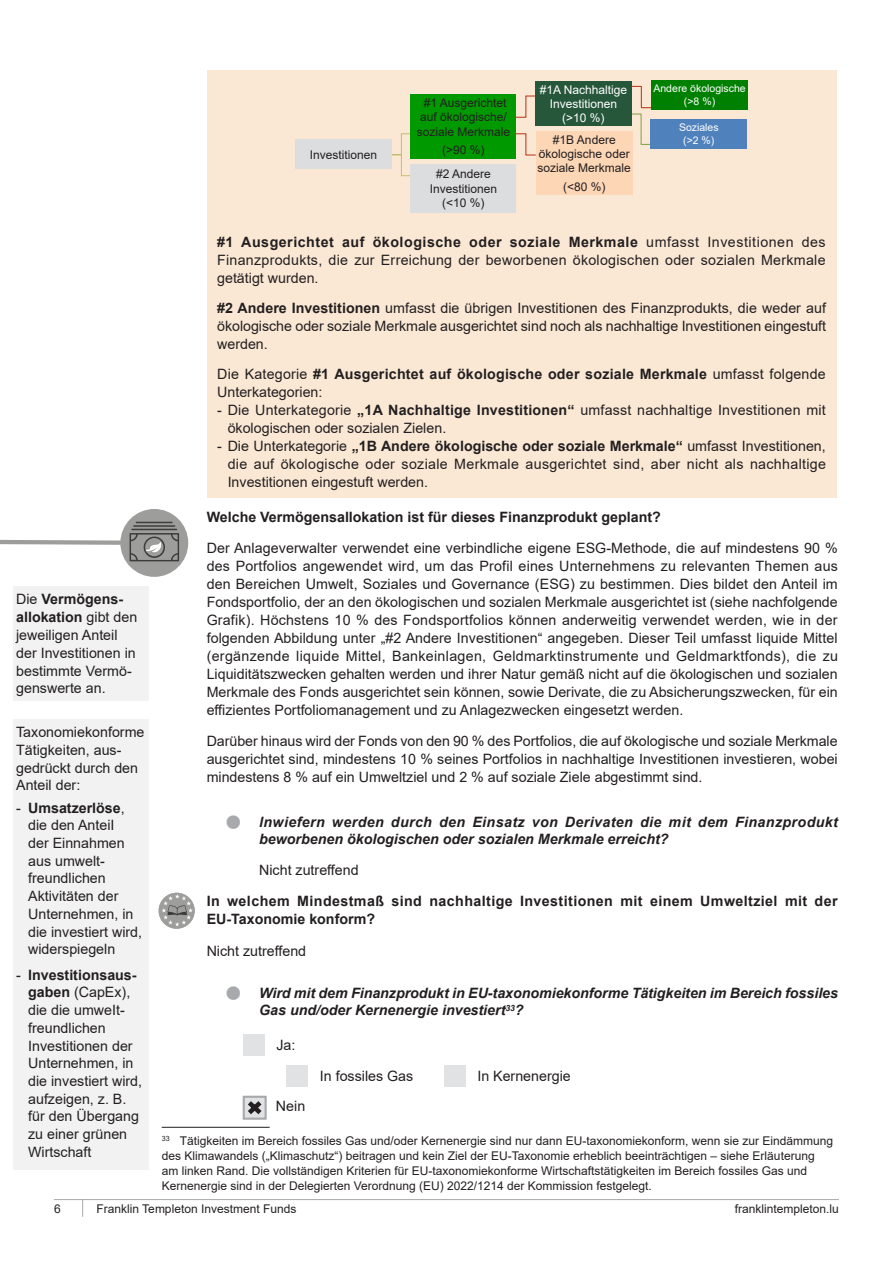
<style>
.page{position:relative;width:893px;height:1263px;background:#fff}
.page>*{position:absolute;margin:0;border:0;box-sizing:border-box;transform-origin:0 0}
._03a_Body{font:14.25px/17.7px "Arial";color:#231f20;text-align:justify}
._03a_Body-2{font:700 14.25px/18px "Arial";color:#231f20}
.t1{font:italic 700 14.25px/17.1px "Arial";letter-spacing:.025em;color:#231f20}
.t2{font:italic 700 14.25px/17.1px "Arial";color:#231f20}
.normal_indent{font:700 14.25px/18px "Arial";letter-spacing:.03em;color:#231f20}
.Paragraph_Style_2{font:14.25px "Arial";color:#231f20}
._03a_Footnote{font:12px/15px "Arial";color:#231f20}
._03a_Body-3{font:12px/14.4px "Arial";color:#231f20;text-align:center}
._03a_Body-4{font:12px/14.4px "Arial";color:#fff;text-align:center}
._03a_Body-5{font:10.5px "Arial";color:#fff}
.s1{font-weight:700}
.s2{font-weight:400}
.s3{color:#a8a9ad}
</style>
<div class="page">
<hr style="left:54px;top:1199px;width:785px;height:1px;background:#a8a9ad">
<svg style="left:82px;top:1200px;width:1px;height:17px"></svg>
<div style="left:207px;top:70px;width:629px;height:427px;background:#fae8d5"></div>
<svg style="left:516px;top:85px;width:136px;height:71px"></svg>
<svg style="left:391px;top:133px;width:21px;height:43px"></svg>
<div style="left:295px;top:140px;width:96px;height:29px;background:#dcdddf"></div>
<div style="left:411px;top:94px;width:105px;height:64px;background:#090"></div>
<div style="left:535px;top:81px;width:96px;height:45px;background:#26573b"></div>
<div style="left:651px;top:80px;width:97px;height:29px;background:#008000"></div>
<div style="left:651px;top:119px;width:96px;height:30px;background:#4f82bd"></div>
<div style="left:536px;top:131px;width:96px;height:64px;background:#fcd6b5"></div>
<div style="left:411px;top:164px;width:105px;height:48px;background:#dcdddf"></div>
<div style="left:243px;top:1035px;width:21px;height:21px;background:#e1e2e4"></div>
<div style="left:286px;top:1065px;width:22px;height:22px;background:#e1e2e4"></div>
<div style="left:444px;top:1065px;width:21px;height:22px;background:#e1e2e4"></div>
<svg style="left:246px;top:1099px;width:18px;height:18px"></svg>
<div style="left:243px;top:1096px;width:24px;height:24px;border:2px solid #a8a9ad"></div>
<hr style="left:162px;top:1127px;width:108px;height:1px;background:#231f20">
<svg style="left:120px;top:509px;width:68px;height:68px;background:#9b9b9a"></svg>
<svg style="left:0;top:533px;width:179px;height:28px"></svg>
<hr style="left:131px;top:529px;width:46px;height:1px;background:#3c3c3b">
<hr style="left:133px;top:525px;width:42px;height:2px;background:#3c3c3b">
<hr style="left:136px;top:522px;width:37px;height:1px;background:#3c3c3b">
<div style="left:13px;top:587px;width:135px;height:114px;background:#f2f2f2"></div>
<div style="left:13px;top:719px;width:135px;height:243px;background:#f2f2f2"></div>
<svg style="left:159px;top:893px;width:36px;height:36px"></svg>
<div style="left:13px;top:962px;width:135px;height:208px;background:#f2f2f2"></div>
<p class="_03a_Body" style="left:16px;top:590px;width:123px;text-align:left">Die <span class="s1">Vermögens&shy;allokation</span> gibt den jeweiligen Anteil der Investitionen in bestimmte Vermö&shy;genswerte an.</p>
<p class="_03a_Body" style="left:16px;top:723px;width:130px;text-align:left">Taxonomiekonforme<br>Tätigkeiten, aus&shy;gedrückt durch den<br>Anteil der:</p>
<p class="_03a_Body" style="left:28px;top:799px;width:116px;text-align:left;text-indent:-12px">- <span class="s1">Umsatzerlöse</span>, die den AnteiI<br>der Einnahmen aus umwelt&shy;freundlichen<br>Aktivitäten der<br>Unternehmen, in die investiert wird, widerspiegeln</p>
<p class="_03a_Body" style="left:28px;top:966px;width:116px;text-align:left;text-indent:-12px">- <span class="s1">lnvestitionsaus&shy;gaben</span> (CapEx), die die umweIt&shy;freundlichen<br>Investitionen der<br>Unternehmen, in die investiert wird, aufzeigen, z. B. für den Übergang zu einer grünen<br>Wirtschaft</p>
<p class="_03a_Body-5" style="left:653px;top:81px;width:94px">Andere ökologische</p>
<p class="_03a_Body-5" style="left:684px;top:94px;width:33px">(&gt;8 %)</p>
<p class="_03a_Body-5" style="left:679px;top:121px;width:41px">Soziales</p>
<p class="_03a_Body-4" style="left:540px;top:82px;width:89px">#1A Nachhaltige<br>Investitionen</p>
<p class="_03a_Body-4" style="left:562px;top:111px;width:44px">(&gt;10 %)</p>
<p class="_03a_Body-3" style="left:417px;top:95px;width:95px">#1 Ausgerichtet auf ökologische/ soziale Merkmale</p>
<p class="_03a_Body-3" style="left:442px;top:143px;width:44px">(&gt;90 %)</p>
<p class="_03a_Body-3" style="left:553px;top:132px;width:64px">#1B Andere</p>
<p class="_03a_Body-5" style="left:683px;top:133px;width:33px">(&gt;2 %)</p>
<p class="_03a_Body-3" style="left:538px;top:146px;width:95px;text-align:left">ökologische oder soziale Merkmale</p>
<p class="_03a_Body-3" style="left:563px;top:179px;width:44px">(&lt;80 %)</p>
<p class="_03a_Body-3" style="left:310px;top:147px;width:69px">Investitionen</p>
<p class="_03a_Body-3" style="left:430px;top:167px;width:69px">#2 Andere<br>Investitionen</p>
<p class="_03a_Body-3" style="left:442px;top:196px;width:44px">(&lt;10 %)</p>
<p class="_03a_Body" style="left:217px;top:233px;width:610px"><span class="s1">#1 Ausgerichtet auf ökologische oder soziale Merkmale</span> umfasst Investitionen des Finanzprodukts, die zur Erreichung der beworbenen ökologischen oder sozialen Merkmale getätigt wurden.</p>
<p class="_03a_Body" style="left:217px;top:299px;width:610px"><span class="s1">#2 Andere Investitionen</span> umfasst die übrigen Investitionen des Finanzprodukts, die weder auf ökologische oder soziale Merkmale ausgerichtet sind noch als nachhaltige Investitionen eingestuft werden.</p>
<p class="_03a_Body-2" style="left:217px;top:365px;width:610px"><span class="s2">Die Kategorie</span> #1 Ausgerichtet auf ökologische oder soziale Merkmale <span class="s2">umfasst folgende<br>Unterkategorien:</span></p>
<p class="_03a_Body" style="left:228px;top:401px;width:600px;text-indent:-10px">- Die Unterkategorie <span class="s1">„1A Nachhaltige Investitionen“</span> umfasst nachhaltige Investitionen mit ökologischen oder sozialen Zielen.</p>
<p class="_03a_Body" style="left:228px;top:437px;width:600px;text-indent:-10px">- Die Unterkategorie <span class="s1">„1B Andere ökologische oder soziale Merkmale“</span> umfasst Investitionen, die auf ökologische oder soziale Merkmale ausgerichtet sind, aber nicht als nachhaltige Investitionen eingestuft werden.</p>
<p class="_03a_Body-2" style="left:207px;top:508px;width:456px">Welche Vermögensallokation ist für dieses Finanzprodukt geplant?</p>
<p class="_03a_Body" style="left:207px;top:539px;width:633px">Der Anlageverwalter verwendet eine verbindliche eigene ESG-Methode, die auf mindestens 90 % des Portfolios angewendet wird, um das Profil eines Unternehmens zu relevanten Themen aus den Bereichen Umwelt, Soziales und Governance (ESG) zu bestimmen. Dies bildet den Anteil im Fondsportfolio, der an den ökologischen und sozialen Merkmale ausgerichtet ist (siehe nachfolgende Grafik). Höchstens 10 % des Fondsportfolios können anderweitig verwendet werden, wie in der folgenden Abbildung unter „#2 Andere Investitionen“ angegeben. Dieser Teil umfasst liquide Mittel (ergänzende liquide Mittel, Bankeinlagen, Geldmarktinstrumente und Geldmarktfonds), die zu Liquiditätszwecken gehalten werden und ihrer Natur gemäß nicht auf die ökologischen und sozialen Merkmale des Fonds ausgerichtet sein können, sowie Derivate, die zu Absicherungszwecken, für ein effizientes Portfoliomanagement und zu Anlagezwecken eingesetzt werden.</p>
<p class="_03a_Body" style="left:207px;top:732px;width:633px">Darüber hinaus wird der Fonds von den 90 % des Portfolios, die auf ökologische und soziale Merkmale ausgerichtet sind, mindestens 10 % seines Portfolios in nachhaltige Investitionen investieren, wobei mindestens 8 % auf ein Umweltziel und 2 % auf soziale Ziele abgestimmt sind.</p>
<p class="t1" style="left:259px;top:813px;width:580px;text-indent:-34px"><span class="s3">•</span> lnwiefern werden durch den Einsatz von Derivaten die mit dem Finanzprodukt beworbenen ökologischen oder sozialen Merkmale erreicht?</p>
<p class="_03a_Body" style="left:259px;top:861px;width:101px">Nicht zutreffend</p>
<p class="normal_indent" style="left:207px;top:892px;width:632px">In welchem Mindestmaß sind nachhaltige Investitionen mit einem Umweltziel mit der<br>EU-Taxonomie konform?</p>
<p class="_03a_Body" style="left:207px;top:942px;width:101px">Nicht zutreffend</p>
<p class="t2" style="left:259px;top:985px;width:580px;text-indent:-34px"><span class="s3">•</span> Wird mit dem Finanzprodukt in EU-taxonomiekonforme Tätigkeiten im Bereich fossiles<br>Gas und/oder Kernenergie investiert<sup>33</sup>?</p>
<p class="Paragraph_Style_2" style="left:276px;top:1035px;width:21px">Ja:</p>
<p class="Paragraph_Style_2" style="left:320px;top:1066px;width:95px">In fossiles Gas</p>
<p class="Paragraph_Style_2" style="left:477px;top:1066px;width:95px">In Kernenergie</p>
<p class="Paragraph_Style_2" style="left:276px;top:1096px;width:31px">Nein</p>
<p class="_03a_Footnote" style="left:162px;top:1133px;width:673px"><sup>33</sup> Tätigkeiten im Bereich fossiles Gas und/oder Kernenergie sind nur dann EU-taxonomiekonform, wenn sie zur Eindämmung des Klimawandels („Klimaschutz“) beitragen und kein Ziel der EU-Taxonomie erheblich beeinträchtigen – siehe Erläuterung am linken Rand. Die vollständigen Kriterien für EU-taxonomiekonforme Wirtschaftstätigkeiten im Bereich fossiles Gas und Kernenergie sind in der Delegierten Verordnung (EU) 2022/1214 der Kommission festgelegt.</p>
<p class="_03a_Footnote" style="left:54px;top:1201px;width:8px">6</p>
<p class="_03a_Footnote" style="left:97px;top:1201px;width:201px">Franklin Templeton Investment Funds</p>
<p class="_03a_Footnote" style="left:735px;top:1201px;width:106px">franklintempleton.lu</p>
</div>
